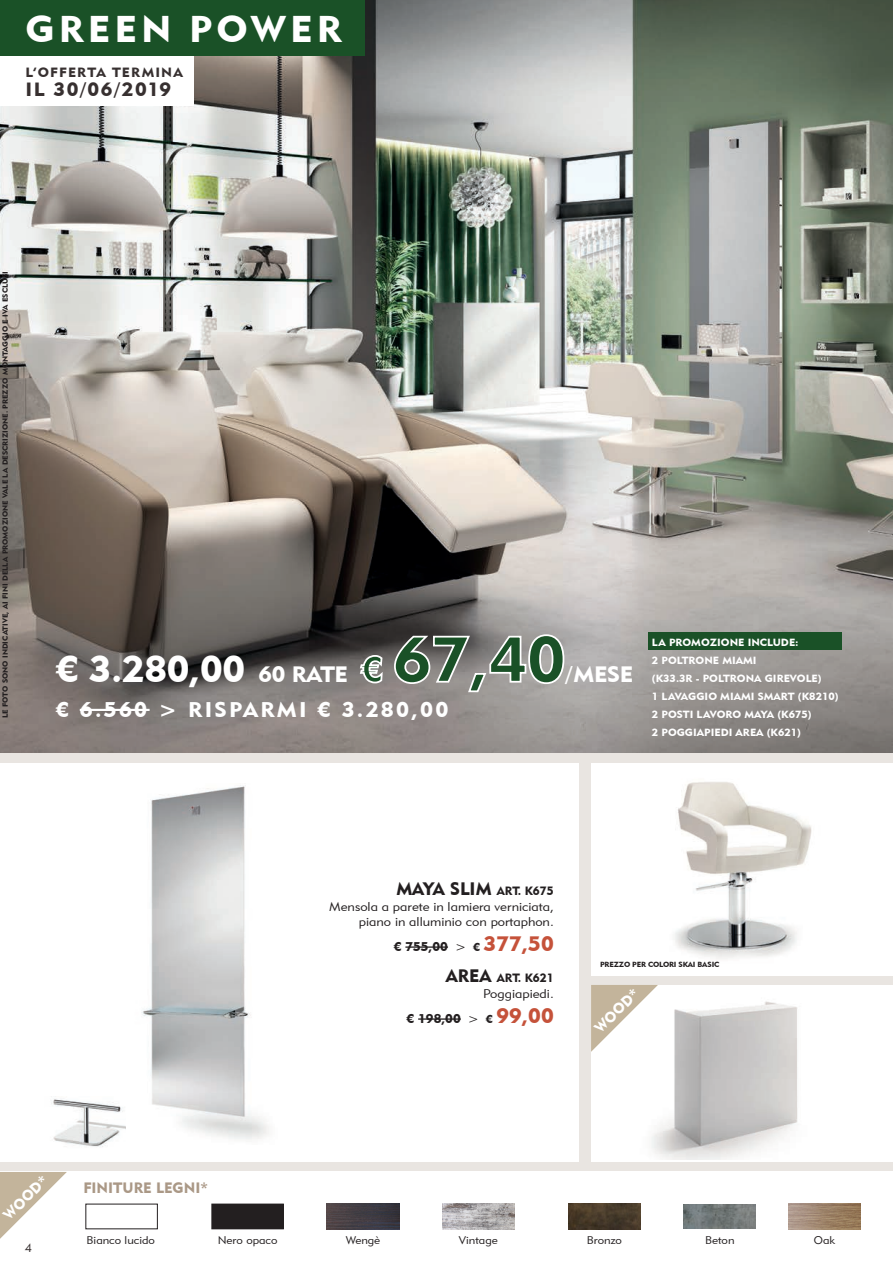
<style>
.page{position:relative;width:893px;height:1263px;background:#e9e5e1}
.page>*{position:absolute;margin:0;border:0;box-sizing:border-box;transform-origin:0 0}
.t1{font:37.2px "Geometric 415 BT Black A";letter-spacing:.105em;color:#fff;scale:1.06 1}
.t2{font:37.05px "Geometric 415 BT Black A";color:#fff;scale:1.06 1}
.t3{font:22.2px "Geometric 415 BT Black A";color:#fff;scale:1.06 1}
.t4{font:21.15px "Geometric 415 BT Black A";letter-spacing:.1em;color:#fff;scale:1.06 1}
.t5{font:19.05px "Geometric 415 BT Black A";letter-spacing:.075em;color:#373030;scale:1.06 1}
.t6{font:18px "Geometric 415 BT Black A";color:#231f20}
.t7{font:15px "Geometric 415 BT Black A";color:#aa9886}
.t8{font:15px "Geometric 415 BT Black A";color:#fff}
.t9{font:13.35px "Geometric 415 BT Black A";letter-spacing:.075em;color:#373030;scale:1.06 1}
.t10{font:12.6px/15.3px "Geometric 415 BT Lite A";color:#231f20;text-align:right;scale:1.06 1}
.t11{font:12.6px "Geometric 415 BT Black A";color:#231f20;scale:1.06 1}
.t12{font:12px "Geometric 415 BT Black A";color:#231f20}
.t13{font:11.85px "Geometric 415 BT Lite A";color:#373030;scale:1.06 1}
.t14{font:11.1px "Geometric 415 BT Lite A";color:#231f20;scale:1.06 1}
.t15{font:10.35px/18px "Geometric 415 BT Black A";color:#fff;scale:1.06 1}
.t16{font:7.35px "Geometric 415 BT Black A";color:#231f20;scale:1.06 1}
.t17{font:7.35px "Geometric 415 BT Black A";letter-spacing:-.02em;color:#231f20;scale:1.06 1}
.s1{font-size:22.2px}
.s2{font-size:35.4px;color:#1a5127}
.s3{font-size:63.6px;color:#1a5127}
.s4{font-size:12px}
.s5{font-family:"Geometric 415 BT Lite A"}
.s6{font-size:11.4px}
.s7{font-size:20.85px;color:#c5523a}
.s8{font-size:18px}
</style>
<div class="page">
<div style="left:0;top:763px;width:579px;height:398px;background:#fff"></div>
<div style="left:591px;top:763px;width:302px;height:213px;background:#fff"></div>
<div style="left:0;top:1172px;width:893px;height:91px;background:#fff"></div>
<div style="left:212px;top:1204px;width:71px;height:25px;background:#231f20"></div>
<div style="left:211px;top:1204px;width:73px;height:25px;border:1px solid #231f20"></div>
<img style="left:327px;top:1204px;width:72px;height:25px">
<img style="left:684px;top:1205px;width:72px;height:23px">
<img style="left:788px;top:1204px;width:73px;height:25px">
<img style="left:442px;top:1204px;width:72px;height:25px">
<img style="left:568px;top:1203px;width:73px;height:26px">
<svg style="left:0;top:1172px;width:67px;height:67px"></svg>
<div style="left:591px;top:985px;width:302px;height:176px;background:#fff"></div>
<img style="left:0;top:0;width:893px;height:752px">
<img style="left:675px;top:782px;width:137px;height:177px">
<hr style="left:405px;top:946px;width:43px;height:2px;background:#231f20">
<hr style="left:418px;top:1018px;width:43px;height:2px;background:#231f20">
<img style="left:651px;top:1001px;width:147px;height:159px">
<div style="left:0;top:55px;width:193px;height:51px;background:#fff"></div>
<hr style="left:80px;top:709px;width:70px;height:2px;background:#fff">
<div style="left:648px;top:633px;width:193px;height:17px;background:#1a5127"></div>
<svg style="left:359px;top:654px;width:25px;height:30px"></svg>
<svg style="left:393px;top:633px;width:172px;height:61px;background:#999694"></svg>
<div style="left:0;top:0;width:364px;height:55px;background:#1a5127"></div>
<img style="left:51px;top:1099px;width:75px;height:48px">
<img style="left:141px;top:785px;width:128px;height:355px">
<svg style="left:591px;top:985px;width:67px;height:67px"></svg>
<h1 class="t1" style="left:26px;top:7px;width:300px">GREEN POWER</h1>
<p class="t9" style="left:26px;top:64px;width:150px">L’OFFERTA TERMINA</p>
<h3 class="t5" style="left:26px;top:78px;width:139px">IL 30/06/2019</h3>
<p class="t16" style="left:1px;top:718px;width:423px;rotate:-90deg">LE FOTO SONO INDICATIVE, AI FINI DELLA PROMOZIONE VALE LA DESCRIZIONE. PREZZO MONTAGGIO E IVA ESCLUSI</p>
<h2 class="t2" style="left:56px;top:646px;width:483px">€ 3.280,00 <span class="s1">60 RATE</span> <span class="s2">€</span> <span class="s3">67,40</span></h2>
<h3 class="t3" style="left:565px;top:660px;width:66px">/MESE</h3>
<h3 class="t4" style="left:56px;top:697px;width:372px">€ 6.560 &gt; RISPARMI € 3.280,00</h3>
<p class="t15" style="left:652px;top:633px;width:178px">LA PROMOZIONE INCLUDE:<br>2 POLTRONE MIAMI<br>(K33.3R - POLTRONA GIREVOLE)<br>1 LAVAGGIO MIAMI SMART (K8210)<br>2 POSTI LAVORO MAYA (K675)<br>2 POGGIAPIEDI AREA (K621)</p>
<h3 class="t6" style="left:396px;top:878px;width:159px">MAYA SLIM <span class="s4">ART. K675</span></h3>
<p class="t10" style="left:329px;top:898px;width:213px">Mensola a parete in lamiera verniciata, piano in alluminio con portaphon.</p>
<p class="t11" style="left:394px;top:939px;width:152px">€ 755,00 <span class="s5">&gt;</span> <span class="s6">€</span> <span class="s7">377,50</span></p>
<p class="t12" style="left:446px;top:971px;width:109px"><span class="s8">AREA</span> ART. K621</p>
<p class="t10" style="left:483px;top:985px;width:68px">Poggiapiedi.</p>
<p class="t11" style="left:407px;top:1011px;width:140px">€ 198,00 <span class="s5">&gt;</span> <span class="s6">€</span> <span class="s7">99,00</span></p>
<p class="t17" style="left:600px;top:959px;width:114px">PREZZO PER COLORI SKAI BASIC</p>
<h3 class="t8" style="left:590px;top:1024px;width:57px;rotate:-45deg">WOOD*</h3>
<h3 class="t8" style="left:-1px;top:1211px;width:57px;rotate:-45deg">WOOD*</h3>
<p class="t13" style="left:25px;top:1240px;width:8px">4</p>
<h3 class="t7" style="left:83px;top:1178px;width:126px">FINITURE LEGNI*</h3>
<p class="t14" style="left:87px;top:1233px;width:66px">Bianco lucido</p>
<p class="t14" style="left:218px;top:1233px;width:58px">Nero opaco</p>
<p class="t14" style="left:346px;top:1233px;width:34px">Wengè</p>
<p class="t14" style="left:459px;top:1233px;width:38px">Vintage</p>
<p class="t14" style="left:587px;top:1233px;width:35px">Bronzo</p>
<p class="t14" style="left:705px;top:1233px;width:29px">Beton</p>
<p class="t14" style="left:814px;top:1233px;width:22px">Oak</p>
</div>
